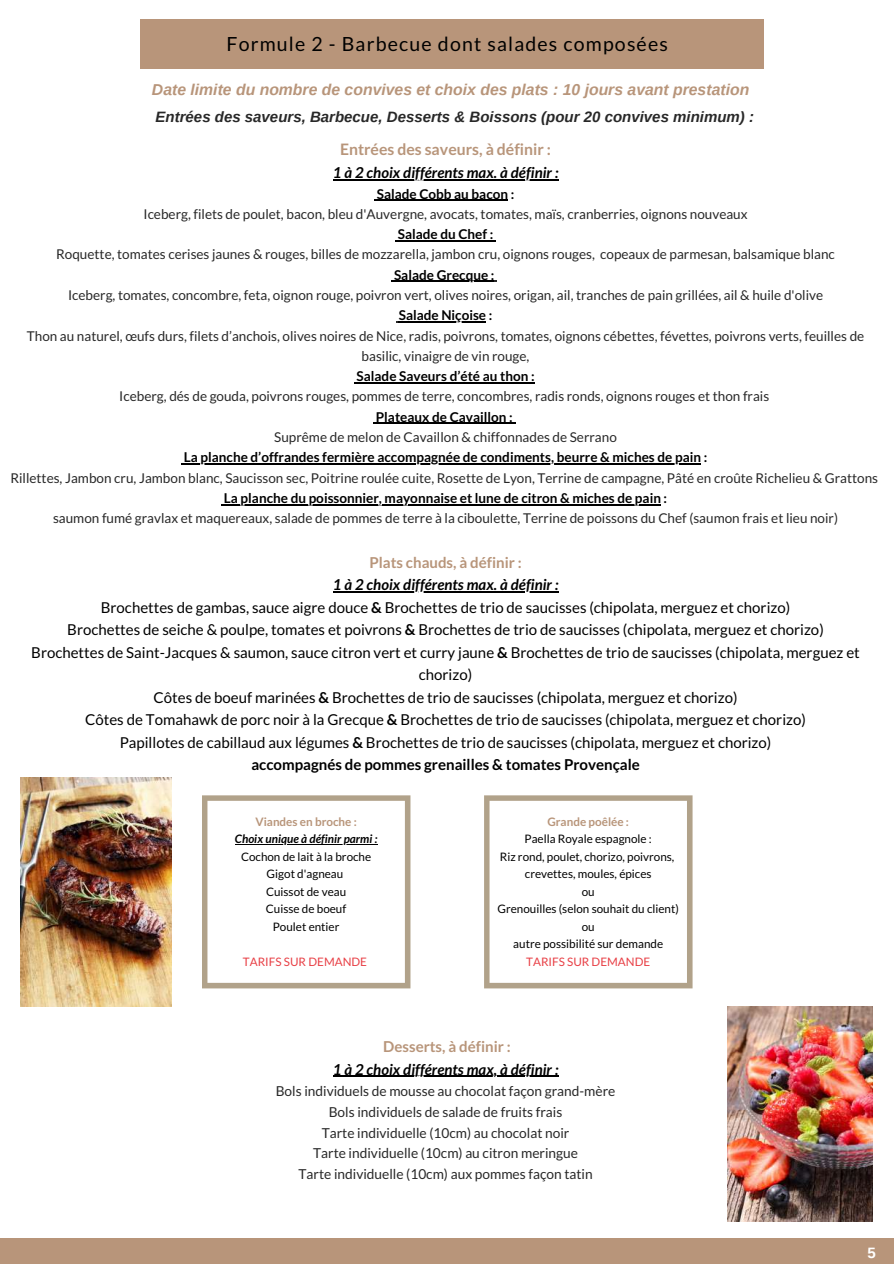
<style>
.page{position:relative;width:894px;height:1264px;background:#fff}
.page>*{position:absolute;margin:0;border:0;box-sizing:border-box;transform-origin:0 0}
.t1{font:19.5px "Lato";letter-spacing:.06em;color:#000}
.t2{font:italic 700 15.75px "Arimo";color:#b8957a}
.t3{font:700 15.75px "Lato";color:#b8957a}
.t4{font:15px/22.5px "Lato";color:#000;text-align:center}
.t5{font:italic 700 15px "Arimo";color:#282828}
.t6{font:italic 700 15px "Lato";color:#000}
.t7{font:700 15px "Lato";color:#b8957a}
.t8{font:700 15px "Arimo";color:#fff}
.t9{font:13.65px/20.9px "Lato";color:#282828;text-align:center}
.t10{font:13.5px/20.2px "Lato";color:#282828;text-align:center}
.t11{font:700 13.5px "Lato";color:#000}
.t12{font:11.7px/17.5px "Lato";color:#000;text-align:center}
.t13{font:11.7px "Lato";color:#e84046}
.t14{font:700 11.7px "Lato";color:#b8957a}
.t15{font:italic 700 11.7px "Lato";color:#000}
.s1{font-weight:700;font-style:italic}
.s2{font-weight:700}
</style>
<div class="page">
<div style="left:141px;top:19px;width:623px;height:50px;background:#b8957a"></div>
<div style="left:0;top:1237px;width:893px;height:26px;background:#b8957a"></div>
<hr style="left:332px;top:179px;width:226px;height:1px;background:#000">
<hr style="left:376px;top:200px;width:132px;height:1px;background:#000">
<hr style="left:397px;top:240px;width:96px;height:1px;background:#000">
<hr style="left:394px;top:281px;width:100px;height:1px;background:#000">
<hr style="left:398px;top:321px;width:88px;height:1px;background:#000">
<hr style="left:356px;top:382px;width:178px;height:1px;background:#000">
<hr style="left:376px;top:423px;width:136px;height:1px;background:#000">
<hr style="left:184px;top:463px;width:517px;height:1px;background:#000">
<hr style="left:224px;top:504px;width:436px;height:1px;background:#000">
<hr style="left:332px;top:591px;width:226px;height:1px;background:#000">
<hr style="left:332px;top:1075px;width:226px;height:1px;background:#000">
<svg style="left:202px;top:795px;width:208px;height:193px"></svg>
<hr style="left:235px;top:844px;width:142px;height:1px;background:#000">
<svg style="left:484px;top:795px;width:208px;height:193px"></svg>
<img style="left:20px;top:777px;width:151px;height:229px">
<img style="left:727px;top:1006px;width:144px;height:215px">
<h1 class="t1" style="left:226px;top:32px;width:443px">Formule 2 - Barbecue dont salades composées</h1>
<p class="t2" style="left:152px;top:80px;width:598px">Date limite du nombre de convives et choix des plats : 10 jours avant prestation</p>
<p class="t5" style="left:155px;top:108px;width:600px">Entrées des saveurs, Barbecue, Desserts &amp; Boissons (pour 20 convives minimum) :</p>
<p class="t3" style="left:340px;top:140px;width:212px">Entrées des saveurs, à définir :</p>
<p class="t6" style="left:332px;top:163px;width:227px">1 à 2 choix différents max. à définir :</p>
<p class="t11" style="left:376px;top:185px;width:139px">Salade Cobb au bacon :</p>
<p class="t10" style="left:143px;top:203px;width:605px">Iceberg, filets de poulet, bacon, bleu d'Auvergne, avocats, tomates, maïs, cranberries, oignons nouveaux</p>
<p class="t11" style="left:397px;top:226px;width:97px">Salade du Chef :</p>
<p class="t10" style="left:56px;top:244px;width:780px">Roquette, tomates cerises jaunes &amp; rouges, billes de mozzarella, jambon cru, oignons rouges, copeaux de parmesan, balsamique blanc</p>
<p class="t11" style="left:394px;top:266px;width:102px">Salade Grecque :</p>
<p class="t10" style="left:68px;top:285px;width:756px">Iceberg, tomates, concombre, feta, oignon rouge, poivron vert, olives noires, origan, ail, tranches de pain grillées, ail &amp; huile d'olive</p>
<p class="t11" style="left:398px;top:307px;width:95px">Salade Niçoise :</p>
<p class="t10" style="left:27px;top:325px;width:838px">Thon au naturel, œufs durs, filets d’anchois, olives noires de Nice, radis, poivrons, tomates, oignons cébettes, févettes, poivrons verts, feuilles de basilic, vinaigre de vin rouge,</p>
<p class="t11" style="left:356px;top:368px;width:179px">Salade Saveurs d’été au thon :</p>
<p class="t10" style="left:119px;top:386px;width:651px">Iceberg, dés de gouda, poivrons rouges, pommes de terre, concombres, radis ronds, oignons rouges et thon frais</p>
<p class="t11" style="left:376px;top:408px;width:138px">Plateaux de Cavaillon :</p>
<p class="t10" style="left:274px;top:426px;width:344px">Suprême de melon de Cavaillon &amp; chiffonnades de Serrano</p>
<p class="t11" style="left:184px;top:449px;width:524px">La planche d’offrandes fermière accompagnée de condiments, beurre &amp; miches de pain :</p>
<p class="t10" style="left:10px;top:467px;width:869px">Rillettes, Jambon cru, Jambon blanc, Saucisson sec, Poitrine roulée cuite, Rosette de Lyon, Terrine de campagne, Pâté en croûte Richelieu &amp; Grattons</p>
<p class="t11" style="left:224px;top:489px;width:444px">La planche du poissonnier, mayonnaise et lune de citron &amp; miches de pain :</p>
<p class="t10" style="left:53px;top:507px;width:786px">saumon fumé gravlax et maquereaux, salade de pommes de terre à la ciboulette, Terrine de poissons du Chef (saumon frais et lieu noir)</p>
<p class="t7" style="left:369px;top:553px;width:154px">Plats chauds, à définir :</p>
<p class="t4" style="left:31px;top:573px;width:829px"><span class="s1">1 à 2 choix différents max. à définir :<br></span>Brochettes de gambas, sauce aigre douce <span class="s2">&amp;</span> Brochettes de trio de saucisses (chipolata, merguez et chorizo)<br>Brochettes de seiche &amp; poulpe, tomates et poivrons <span class="s2">&amp;</span> Brochettes de trio de saucisses (chipolata, merguez et chorizo)<br>Brochettes de Saint-Jacques &amp; saumon, sauce citron vert et curry jaune <span class="s2">&amp;</span> Brochettes de trio de saucisses (chipolata, merguez et chorizo)<br>Côtes de boeuf marinées <span class="s2">&amp;</span> Brochettes de trio de saucisses (chipolata, merguez et chorizo)<br>Côtes de Tomahawk de porc noir à la Grecque <span class="s2">&amp;</span> Brochettes de trio de saucisses (chipolata, merguez et chorizo)<br>Papillotes de cabillaud aux légumes <span class="s2">&amp;</span> Brochettes de trio de saucisses (chipolata, merguez et chorizo)<br><span class="s2">accompagnés de pommes grenailles &amp; tomates Provençale</span></p>
<p class="t14" style="left:255px;top:814px;width:103px">Viandes en broche :</p>
<p class="t15" style="left:235px;top:831px;width:144px">Choix unique à définir parmi :</p>
<p class="t12" style="left:241px;top:847px;width:132px">Cochon de lait à la broche<br>Gigot d'agneau<br>Cuissot de veau<br>Cuisse de boeuf<br>Poulet entier</p>
<p class="t13" style="left:243px;top:954px;width:125px">TARIFS SUR DEMANDE</p>
<p class="t14" style="left:547px;top:814px;width:83px">Grande poêlée :</p>
<p class="t12" style="left:497px;top:829px;width:183px">Paella Royale espagnole :<br>Riz rond, poulet, chorizo, poivrons, crevettes, moules, épices<br>ou<br>Grenouilles (selon souhait du client) ou<br>autre possibilité sur demande</p>
<p class="t13" style="left:526px;top:954px;width:125px">TARIFS SUR DEMANDE</p>
<p class="t7" style="left:383px;top:1037px;width:129px">Desserts, à définir :</p>
<p class="t6" style="left:332px;top:1059px;width:227px">1 à 2 choix différents max, à définir :</p>
<p class="t9" style="left:275px;top:1080px;width:341px">Bols individuels de mousse au chocolat façon grand-mère Bols individuels de salade de fruits frais<br>Tarte individuelle (10cm) au chocolat noir<br>Tarte individuelle (10cm) au citron meringue<br>Tarte individuelle (10cm) aux pommes façon tatin</p>
<p class="t8" style="left:867px;top:1244px;width:10px">5</p>
</div>
